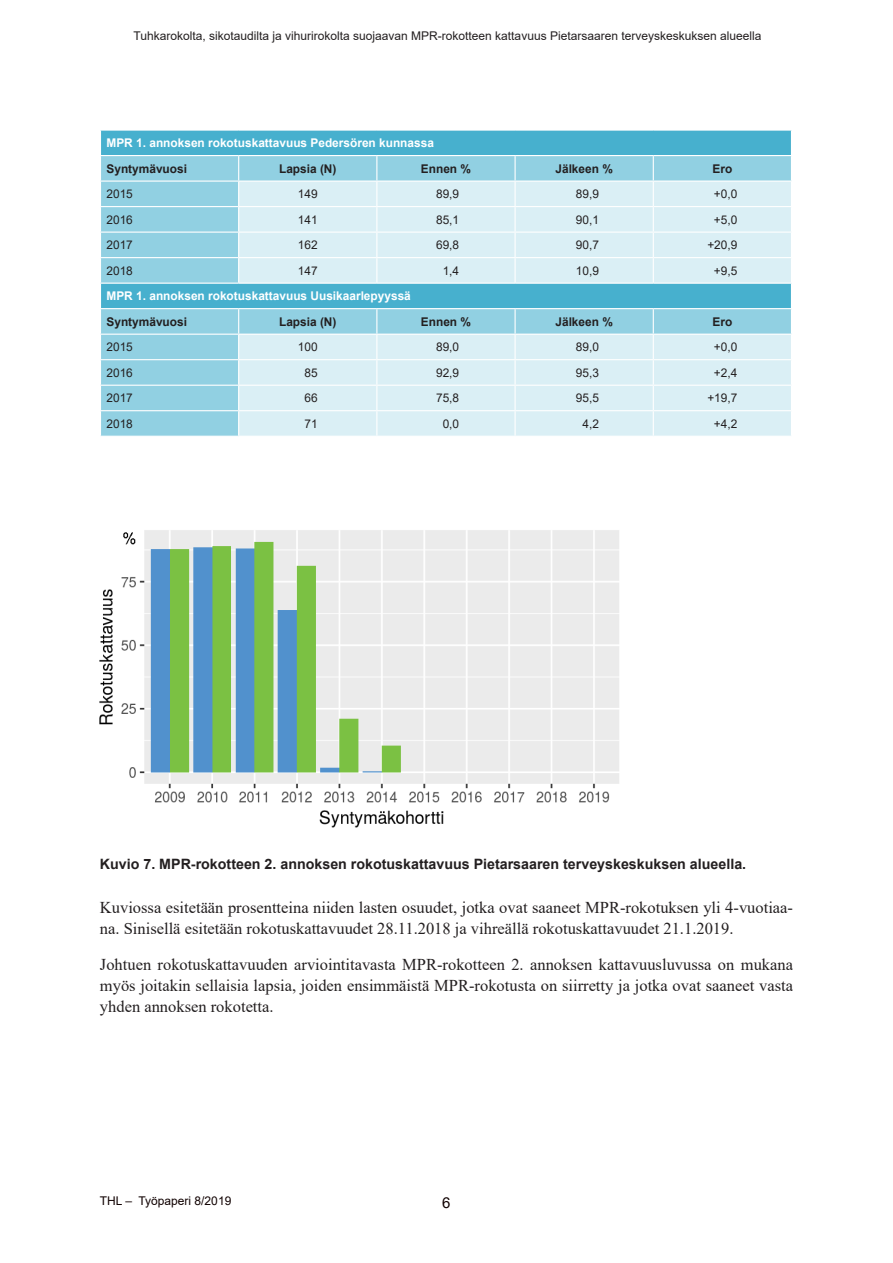
<style>
.page{position:relative;width:893px;height:1263px;background:#fff}
.page>*{position:absolute;margin:0;border:0;box-sizing:border-box;transform-origin:0 0}
.Ensimmäinen_kappale{font:16.5px/21px "Times New Roman";color:#231f20}
.t1{font:15px "Arial";color:#100000}
.Kuvan_taulukon_nimi{font:700 14.25px "Arial";color:#231f20}
.Taulukko{font:12px "Arial";color:#231f20}
.Taulukon_otsikko{font:700 12px "Arial";color:#fff}
.Taulukko-2{font:700 12px "Arial";color:#231f20}
.t2{font:12px "Arial";color:#100000}
</style>
<div class="page">
<div style="left:101px;top:131px;width:690px;height:24px;background:#47b0ce"></div>
<svg style="left:101px;top:156px;width:690px;height:280px;background:#8dcee0"></svg>
<svg style="left:239px;top:182px;width:552px;height:254px;background:#c4e5ef"></svg>
<hr style="left:514px;top:156px;width:2px;height:24px;background:#fff">
<hr style="left:100px;top:180px;width:139px;height:2px;background:#fff">
<hr style="left:239px;top:180px;width:138px;height:2px;background:#fff">
<hr style="left:377px;top:180px;width:138px;height:2px;background:#fff">
<hr style="left:515px;top:180px;width:138px;height:2px;background:#fff">
<hr style="left:514px;top:182px;width:2px;height:24px;background:#fff">
<hr style="left:653px;top:180px;width:139px;height:2px;background:#fff">
<hr style="left:100px;top:206px;width:139px;height:1px;background:#fff">
<hr style="left:239px;top:206px;width:138px;height:1px;background:#fff">
<hr style="left:377px;top:206px;width:138px;height:1px;background:#fff">
<hr style="left:515px;top:206px;width:138px;height:1px;background:#fff">
<hr style="left:514px;top:207px;width:2px;height:25px;background:#fff">
<hr style="left:653px;top:206px;width:139px;height:1px;background:#fff">
<hr style="left:100px;top:232px;width:139px;height:1px;background:#fff">
<hr style="left:239px;top:232px;width:138px;height:1px;background:#fff">
<hr style="left:377px;top:232px;width:138px;height:1px;background:#fff">
<hr style="left:515px;top:232px;width:138px;height:1px;background:#fff">
<hr style="left:514px;top:233px;width:2px;height:24px;background:#fff">
<hr style="left:653px;top:232px;width:139px;height:1px;background:#fff">
<hr style="left:100px;top:257px;width:139px;height:1px;background:#fff">
<hr style="left:239px;top:257px;width:138px;height:1px;background:#fff">
<svg style="left:238px;top:156px;width:1px;height:127px"></svg>
<hr style="left:377px;top:257px;width:138px;height:1px;background:#fff">
<svg style="left:376px;top:156px;width:1px;height:127px"></svg>
<hr style="left:515px;top:257px;width:138px;height:1px;background:#fff">
<hr style="left:514px;top:258px;width:2px;height:25px;background:#fff">
<hr style="left:653px;top:257px;width:139px;height:1px;background:#fff">
<svg style="left:653px;top:156px;width:1px;height:127px"></svg>
<hr style="left:514px;top:309px;width:2px;height:25px;background:#fff">
<hr style="left:100px;top:334px;width:139px;height:1px;background:#fff">
<hr style="left:239px;top:334px;width:138px;height:1px;background:#fff">
<hr style="left:377px;top:334px;width:138px;height:1px;background:#fff">
<hr style="left:515px;top:334px;width:138px;height:1px;background:#fff">
<hr style="left:514px;top:335px;width:2px;height:24px;background:#fff">
<hr style="left:653px;top:334px;width:139px;height:1px;background:#fff">
<hr style="left:100px;top:359px;width:139px;height:1px;background:#fff">
<hr style="left:239px;top:359px;width:138px;height:1px;background:#fff">
<hr style="left:377px;top:359px;width:138px;height:1px;background:#fff">
<hr style="left:515px;top:359px;width:138px;height:1px;background:#fff">
<hr style="left:514px;top:360px;width:2px;height:25px;background:#fff">
<hr style="left:653px;top:359px;width:139px;height:1px;background:#fff">
<hr style="left:100px;top:385px;width:139px;height:1px;background:#fff">
<hr style="left:239px;top:385px;width:138px;height:1px;background:#fff">
<hr style="left:377px;top:385px;width:138px;height:1px;background:#fff">
<hr style="left:515px;top:385px;width:138px;height:1px;background:#fff">
<hr style="left:514px;top:386px;width:2px;height:24px;background:#fff">
<hr style="left:653px;top:385px;width:139px;height:1px;background:#fff">
<hr style="left:100px;top:410px;width:139px;height:1px;background:#fff">
<hr style="left:239px;top:410px;width:138px;height:1px;background:#fff">
<svg style="left:238px;top:309px;width:1px;height:127px"></svg>
<hr style="left:377px;top:410px;width:138px;height:1px;background:#fff">
<svg style="left:376px;top:309px;width:1px;height:127px"></svg>
<hr style="left:515px;top:410px;width:138px;height:1px;background:#fff">
<hr style="left:514px;top:411px;width:2px;height:25px;background:#fff">
<hr style="left:653px;top:410px;width:139px;height:1px;background:#fff">
<svg style="left:653px;top:309px;width:1px;height:127px"></svg>
<hr style="left:100px;top:283px;width:139px;height:1px;background:#fff">
<svg style="left:100px;top:180px;width:1px;height:256px"></svg>
<hr style="left:239px;top:283px;width:138px;height:1px;background:#fff">
<hr style="left:377px;top:283px;width:138px;height:1px;background:#fff">
<hr style="left:515px;top:283px;width:138px;height:1px;background:#fff">
<hr style="left:653px;top:283px;width:139px;height:1px;background:#fff">
<hr style="left:100px;top:308px;width:139px;height:1px;background:#fff">
<hr style="left:239px;top:308px;width:138px;height:1px;background:#fff">
<hr style="left:377px;top:308px;width:138px;height:1px;background:#fff">
<hr style="left:515px;top:308px;width:138px;height:1px;background:#fff">
<hr style="left:653px;top:308px;width:139px;height:1px;background:#fff">
<img style="left:100px;top:530px;width:519px;height:298px">
<p class="Taulukko" style="left:134px;top:28px;width:629px">Tuhkarokolta, sikotaudilta ja vihurirokolta suojaavan MPR-rokotteen kattavuus Pietarsaaren terveyskeskuksen alueella</p>
<p class="Taulukon_otsikko" style="left:106px;top:134px;width:329px">MPR 1. annoksen rokotuskattavuus Pedersören kunnassa</p>
<p class="Taulukko-2" style="left:106px;top:160px;width:82px">Syntymävuosi</p>
<p class="Taulukko-2" style="left:279px;top:160px;width:59px">Lapsia (N)</p>
<p class="Taulukko-2" style="left:421px;top:160px;width:52px">Ennen %</p>
<p class="Taulukko-2" style="left:555px;top:160px;width:59px">Jälkeen %</p>
<p class="Taulukko-2" style="left:712px;top:160px;width:21px">Ero</p>
<p class="Taulukko" style="left:106px;top:186px;width:28px">2015</p>
<p class="Taulukko" style="left:298px;top:186px;width:21px">149</p>
<p class="Taulukko" style="left:436px;top:186px;width:25px">89,9</p>
<p class="Taulukko" style="left:576px;top:186px;width:25px">89,9</p>
<p class="Taulukko" style="left:714px;top:186px;width:25px">+0,0</p>
<p class="Taulukko" style="left:106px;top:211px;width:28px">2016</p>
<p class="Taulukko" style="left:298px;top:211px;width:21px">141</p>
<p class="Taulukko" style="left:436px;top:211px;width:25px">85,1</p>
<p class="Taulukko" style="left:576px;top:211px;width:25px">90,1</p>
<p class="Taulukko" style="left:714px;top:211px;width:25px">+5,0</p>
<p class="Taulukko" style="left:106px;top:237px;width:28px">2017</p>
<p class="Taulukko" style="left:298px;top:237px;width:21px">162</p>
<p class="Taulukko" style="left:436px;top:237px;width:25px">69,8</p>
<p class="Taulukko" style="left:576px;top:237px;width:25px">90,7</p>
<p class="Taulukko" style="left:707px;top:237px;width:32px">+20,9</p>
<p class="Taulukko" style="left:106px;top:262px;width:28px">2018</p>
<p class="Taulukko" style="left:298px;top:262px;width:21px">147</p>
<p class="Taulukko" style="left:443px;top:262px;width:18px">1,4</p>
<p class="Taulukko" style="left:576px;top:262px;width:25px">10,9</p>
<p class="Taulukko" style="left:714px;top:262px;width:25px">+9,5</p>
<p class="Taulukon_otsikko" style="left:106px;top:288px;width:306px">MPR 1. annoksen rokotuskattavuus Uusikaarlepyyssä</p>
<p class="Taulukko-2" style="left:106px;top:313px;width:82px">Syntymävuosi</p>
<p class="Taulukko-2" style="left:279px;top:313px;width:59px">Lapsia (N)</p>
<p class="Taulukko-2" style="left:421px;top:313px;width:52px">Ennen %</p>
<p class="Taulukko-2" style="left:555px;top:313px;width:59px">Jälkeen %</p>
<p class="Taulukko-2" style="left:712px;top:313px;width:21px">Ero</p>
<p class="Taulukko" style="left:106px;top:339px;width:28px">2015</p>
<p class="Taulukko" style="left:298px;top:339px;width:21px">100</p>
<p class="Taulukko" style="left:436px;top:339px;width:25px">89,0</p>
<p class="Taulukko" style="left:576px;top:339px;width:25px">89,0</p>
<p class="Taulukko" style="left:714px;top:339px;width:25px">+0,0</p>
<p class="Taulukko" style="left:106px;top:364px;width:28px">2016</p>
<p class="Taulukko" style="left:304px;top:364px;width:15px">85</p>
<p class="Taulukko" style="left:436px;top:364px;width:25px">92,9</p>
<p class="Taulukko" style="left:576px;top:364px;width:25px">95,3</p>
<p class="Taulukko" style="left:714px;top:364px;width:25px">+2,4</p>
<p class="Taulukko" style="left:106px;top:390px;width:28px">2017</p>
<p class="Taulukko" style="left:304px;top:390px;width:15px">66</p>
<p class="Taulukko" style="left:436px;top:390px;width:25px">75,8</p>
<p class="Taulukko" style="left:576px;top:390px;width:25px">95,5</p>
<p class="Taulukko" style="left:707px;top:390px;width:32px">+19,7</p>
<p class="Taulukko" style="left:106px;top:415px;width:28px">2018</p>
<p class="Taulukko" style="left:304px;top:415px;width:15px">71</p>
<p class="Taulukko" style="left:443px;top:415px;width:18px">0,0</p>
<p class="Taulukko" style="left:582px;top:415px;width:18px">4,2</p>
<p class="Taulukko" style="left:714px;top:415px;width:25px">+4,2</p>
<p class="Kuvan_taulukon_nimi" style="left:100px;top:853px;width:648px">Kuvio 7. MPR-rokotteen 2. annoksen rokotuskattavuus Pietarsaaren terveyskeskuksen alueella.</p>
<p class="Ensimmäinen_kappale" style="left:100px;top:896px;width:695px">Kuviossa esitetään prosentteina niiden lasten osuudet, jotka ovat saaneet MPR-rokotuksen yli 4-vuotiaa&shy;na. Sinisellä esitetään rokotuskattavuudet 28.11.2018 ja vihreällä rokotuskattavuudet 21.1.2019.</p>
<p class="Ensimmäinen_kappale" style="left:100px;top:953px;width:695px;text-align:justify">Johtuen rokotuskattavuuden arviointitavasta MPR-rokotteen 2. annoksen kattavuusluvussa on mukana myös joitakin sellaisia lapsia, joiden ensimmäistä MPR-rokotusta on siirretty ja jotka ovat saaneet vasta yhden annoksen rokotetta.</p>
<p class="t2" style="left:100px;top:1192px;width:133px">THL – Työpaperi 8/2019</p>
<p class="t1" style="left:442px;top:1192px;width:10px">6</p>
</div>
